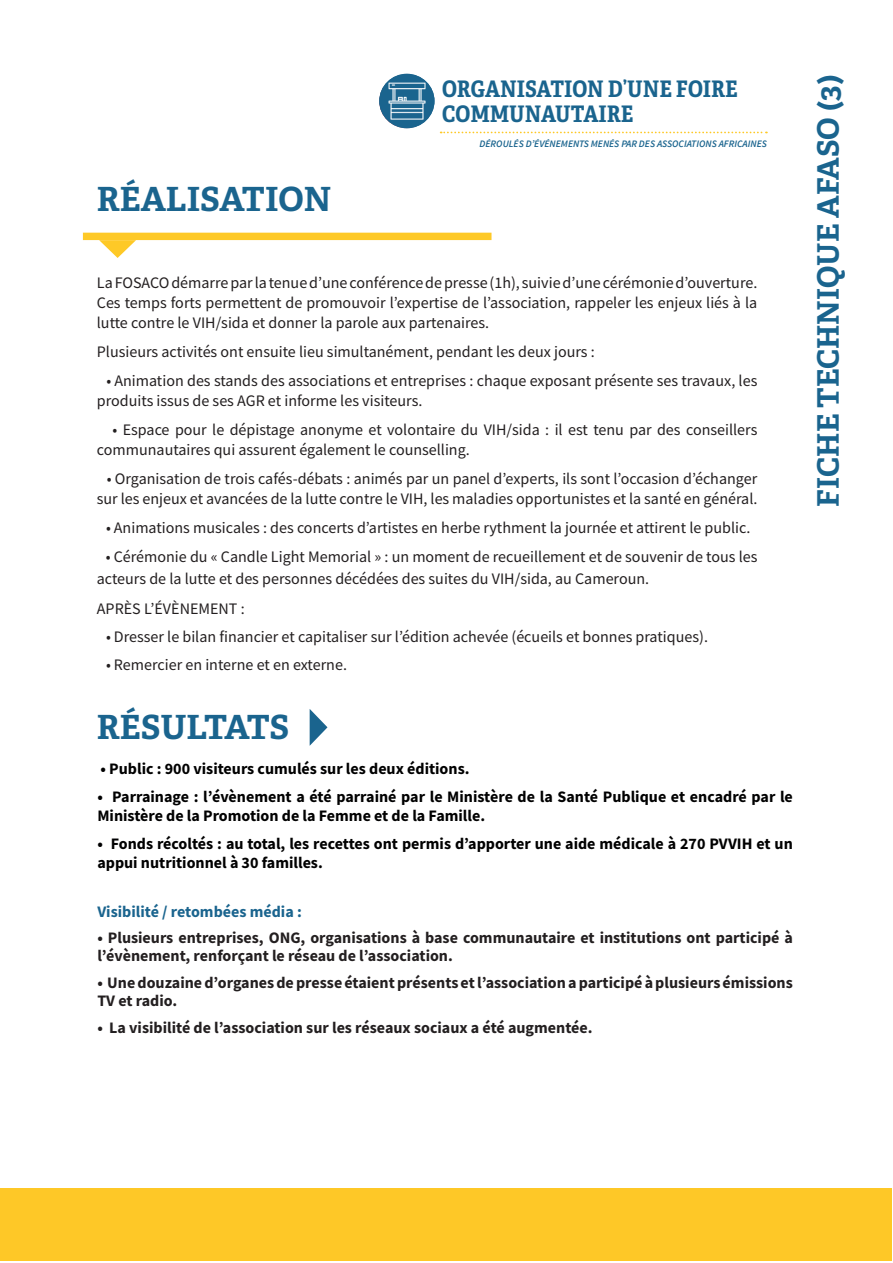
<style>
.page{position:relative;width:893px;height:1263px;background:#fff}
.page>*{position:absolute;margin:0;border:0;box-sizing:border-box;transform-origin:0 0}
.ss_GdTitre_Adelle_B{font:700 33.3px "Adelle PE";color:#1a648e}
.Focus___Adelle_Bol{font:700 29.7px "Adelle PE";color:#1a648e}
.t1{font:700 22.8px "Adelle Condensed";color:#1a648e}
.ss_GdTitre_Adelle_B-2{font:16.05px/20.2px "Source Sans Pro";color:#231f20}
.ss_GdTitre_Adelle_B-3{font:700 16.05px/18.1px "Source Sans Pro";color:#231f20}
.ss_GdTitre_Adelle_B-4{font:700 16.05px/19.2px "Source Sans Pro";color:#000001}
.ss_GdTitre_Adelle_B-5{font:700 16.05px "Source Sans Pro";color:#1a648e}
.t2{font:italic 600 9.9px "Source Sans Pro";color:#1a648e}
</style>
<div class="page">
<div style="left:0;top:1188px;width:891px;height:73px;background:#fec827"></div>
<svg style="left:99px;top:240px;width:37px;height:18px"></svg>
<div style="left:83px;top:233px;width:408px;height:7px;background:#fec927"></div>
<svg style="left:310px;top:709px;width:17px;height:37px"></svg>
<svg style="left:441px;top:132px;width:326px;height:1px"></svg>
<div style="left:379px;top:74px;width:55px;height:54px;background:#1a648e;border-radius:50%"></div>
<img style="left:388px;top:82px;width:38px;height:38px">
<p class="ss_GdTitre_Adelle_B" style="left:97px;top:175px;width:236px">RÉALISATION</p>
<p class="t1" style="left:442px;top:73px;width:297px">ORGANISATION D’UNE FOIRE</p>
<p class="t1" style="left:442px;top:97px;width:193px">COMMUNAUTAIRE</p>
<p class="t2" style="left:480px;top:137px;width:289px">DÉROULÉS D’ÉVÉNEMENTS MENÉS PAR DES ASSOCIATIONS AFRICAINES</p>
<p class="ss_GdTitre_Adelle_B-2" style="left:97px;top:272px;width:662px;text-align:justify">La FOSACO démarre par la tenue d’une conférence de presse (1h), suivie d’une cérémonie d’ouverture.<br>Ces temps forts permettent de promouvoir l’expertise de l’association, rappeler les enjeux liés à la lutte contre le VIH/sida et donner la parole aux partenaires.</p>
<p class="ss_GdTitre_Adelle_B-2" style="left:97px;top:341px;width:499px">Plusieurs activités ont ensuite lieu simultanément, pendant les deux jours :</p>
<p class="ss_GdTitre_Adelle_B-2" style="left:97px;top:370px;width:662px;text-indent:10px">• Animation des stands des associations et entreprises : chaque exposant présente ses travaux, les produits issus de ses AGR et informe les visiteurs.</p>
<p class="ss_GdTitre_Adelle_B-2" style="left:97px;top:419px;width:662px;text-indent:16px">• Espace pour le dépistage anonyme et volontaire du VIH/sida : il est tenu par des conseillers communautaires qui assurent également le counselling.</p>
<p class="ss_GdTitre_Adelle_B-2" style="left:97px;top:468px;width:662px;text-align:right">• Organisation de trois cafés-débats : animés par un panel d’experts, ils sont l’occasion d’échanger sur les enjeux et avancées de la lutte contre le VIH, les maladies opportunistes et la santé en général.</p>
<p class="ss_GdTitre_Adelle_B-2" style="left:106px;top:517px;width:646px">• Animations musicales : des concerts d’artistes en herbe rythment la journée et attirent le public.</p>
<p class="ss_GdTitre_Adelle_B-2" style="left:97px;top:545px;width:662px;line-height:22.2px;text-indent:9px">• Cérémonie du « Candle Light Memorial » : un moment de recueillement et de souvenir de tous les acteurs de la lutte et des personnes décédées des suites du VIH/sida, au Cameroun.</p>
<p class="ss_GdTitre_Adelle_B-2" style="left:97px;top:599px;width:149px">APRÈS L’ÉVÈNEMENT :</p>
<p class="ss_GdTitre_Adelle_B-2" style="left:106px;top:626px;width:603px">• Dresser le bilan financier et capitaliser sur l’édition achevée (écueils et bonnes pratiques).</p>
<p class="ss_GdTitre_Adelle_B-2" style="left:106px;top:654px;width:242px">• Remercier en interne et en externe.</p>
<p class="ss_GdTitre_Adelle_B" style="left:97px;top:703px;width:194px">RÉSULTATS</p>
<p class="ss_GdTitre_Adelle_B-4" style="left:101px;top:759px;width:370px">• Public : 900 visiteurs cumulés sur les deux éditions.</p>
<p class="ss_GdTitre_Adelle_B-4" style="left:97px;top:786px;width:697px">• Parrainage : l’évènement a été parrainé par le Ministère de la Santé Publique et encadré par le<br>Ministère de la Promotion de la Femme et de la Famille.</p>
<p class="ss_GdTitre_Adelle_B-4" style="left:97px;top:833px;width:697px">• Fonds récoltés : au total, les recettes ont permis d’apporter une aide médicale à 270 PVVIH et un appui nutritionnel à 30 familles.</p>
<p class="ss_GdTitre_Adelle_B-5" style="left:97px;top:900px;width:206px">Visibilité / retombées média :</p>
<p class="ss_GdTitre_Adelle_B-3" style="left:97px;top:928px;width:697px">• Plusieurs entreprises, ONG, organisations à base communautaire et institutions ont participé à l’évènement, renforçant le réseau de l’association.</p>
<p class="ss_GdTitre_Adelle_B-3" style="left:97px;top:973px;width:697px">• Une douzaine d’organes de presse étaient présents et l’association a participé à plusieurs émissions<br>TV et radio.</p>
<p class="ss_GdTitre_Adelle_B-3" style="left:97px;top:1018px;width:497px">• La visibilité de l’association sur les réseaux sociaux a été augmentée.</p>
<p class="Focus___Adelle_Bol" style="left:807px;top:506px;width:433px;rotate:-90deg">FICHE TECHNIQUE AFASO (3)</p>
</div>
